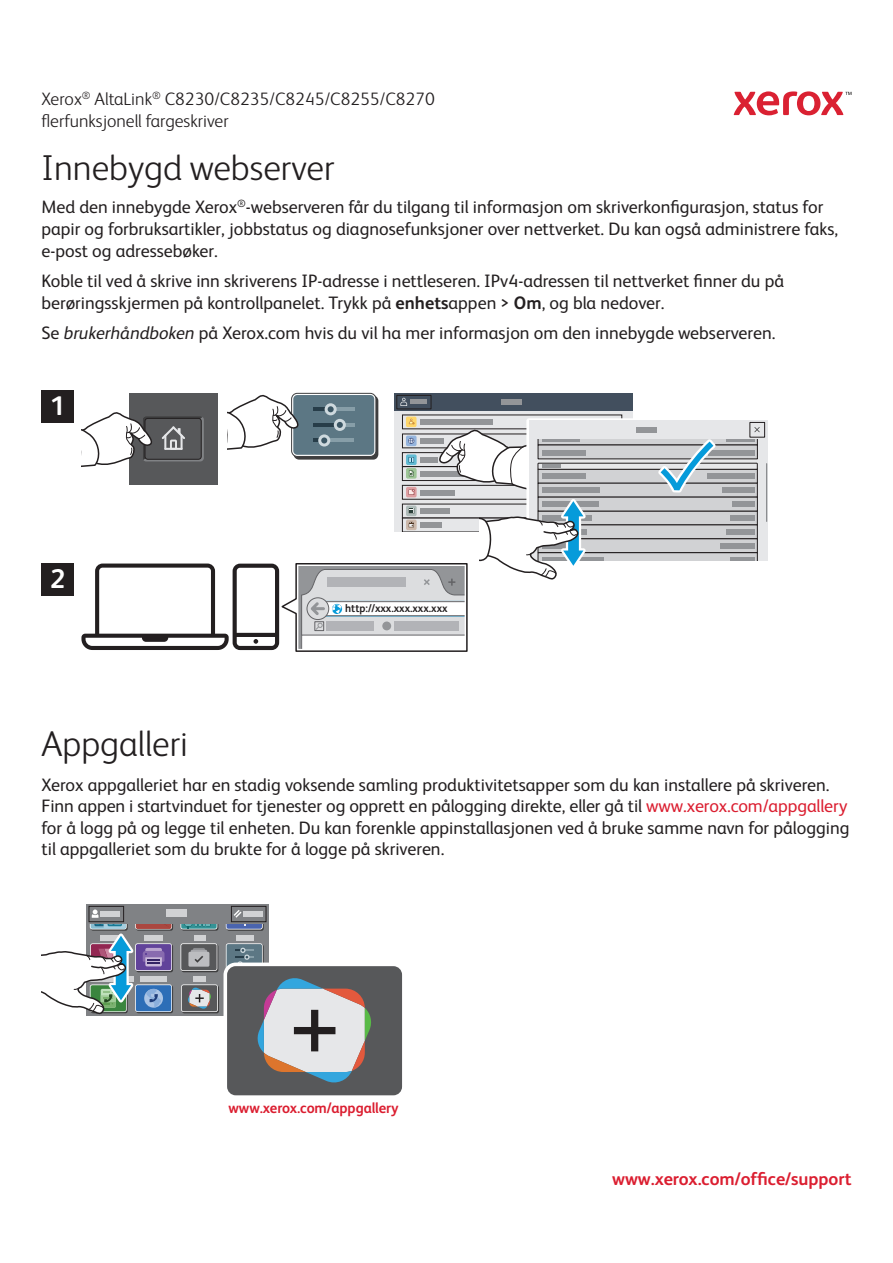
<style>
.page{position:relative;width:893px;height:1263px;background:#fff}
.page>*{position:absolute;margin:0;border:0;box-sizing:border-box;transform-origin:0 0}
.t1{font:300 36px "Xerox Sans";color:#231f20}
.t2{font:700 27px "Xerox Sans";color:#fff}
.t3{font:18px/21.6px "Xerox Sans";color:#231f20}
.t4{font:300 18px/21.6px "Xerox Sans";color:#231f20}
.t5{font:700 18px "Xerox Sans";color:#db1e30}
.t6{font:700 15px "Xerox Sans";letter-spacing:-.005em;color:#db1e30}
.t7{font:700 11.25px "Xerox Sans";color:#231f20;scale:.96 1}
.s1{font-weight:700}
.s2{font-style:italic}
.s3{color:#db1e30}
</style>
<div class="page">
<svg style="left:734px;top:91px;width:117px;height:24px"></svg>
<div style="left:86px;top:904px;width:182px;height:111px;background:#808285"></div>
<div style="left:194px;top:935px;width:12px;height:6px;background:#d1d2d4"></div>
<svg style="left:180px;top:924px;width:38px;height:7px"></svg>
<div style="left:227px;top:944px;width:37px;height:28px;background:#4d4d4f;border-radius:2px"></div>
<svg style="left:226px;top:943px;width:37px;height:28px"></svg>
<div style="left:227px;top:944px;width:35px;height:26px;background:#5c7784;border-radius:2px"></div>
<svg style="left:235px;top:948px;width:18px;height:14px"></svg>
<div style="left:182px;top:985px;width:37px;height:28px;background:#59595a;border-radius:2px"></div>
<svg style="left:181px;top:984px;width:37px;height:28px"></svg>
<div style="left:182px;top:985px;width:35px;height:26px;background:#57585a;border-radius:2px"></div>
<svg style="left:188px;top:987px;width:23px;height:22px"></svg>
<div style="left:193px;top:976px;width:12px;height:6px;background:#d1d2d4"></div>
<div style="left:181px;top:944px;width:37px;height:28px;background:#7a7a7b;border-radius:2px"></div>
<svg style="left:180px;top:943px;width:37px;height:28px"></svg>
<div style="left:181px;top:944px;width:36px;height:26px;background:#57585a;border-radius:2px"></div>
<div style="left:193px;top:948px;width:12px;height:15px;background:#919296;border-radius:2px"></div>
<div style="left:191px;top:950px;width:16px;height:15px;background:#a8a9ad;border-radius:2px"></div>
<div style="left:188px;top:952px;width:21px;height:15px;background:#bcbdc0;border-radius:2px"></div>
<svg style="left:195px;top:956px;width:8px;height:7px"></svg>
<div style="left:236px;top:935px;width:18px;height:6px;background:#d1d2d4"></div>
<div style="left:166px;top:910px;width:21px;height:7px;background:#d1d2d4"></div>
<div style="left:231px;top:906px;width:35px;height:16px;border:1px solid #231f20"></div>
<svg style="left:226px;top:905px;width:38px;height:26px"></svg>
<svg style="left:41px;top:905px;width:132px;height:111px"></svg>
<div style="left:223px;top:962px;width:183px;height:137px;background:#fff;border-radius:12px"></div>
<div style="left:227px;top:966px;width:175px;height:129px;background:#57585a;border-radius:9px"></div>
<svg style="left:227px;top:975px;width:144px;height:110px"></svg>
<div style="left:394px;top:393px;width:239px;height:18px;background:#424f5e"></div>
<svg style="left:81px;top:394px;width:686px;height:258px"></svg>
<div style="left:41px;top:563px;width:33px;height:33px;background:#231f20"></div>
<div style="left:41px;top:390px;width:33px;height:33px;background:#231f20"></div>
<p class="t4" style="left:41px;top:90px;width:395px">Xerox<sup>®</sup> AltaLink<sup>®</sup> C8230/C8235/C8245/C8255/C8270 flerfunksjonell fargeskriver</p>
<h1 class="t1" style="left:41px;top:155px;width:295px">Innebygd webserver</h1>
<p class="t3" style="left:41px;top:198px;width:798px">Med den innebygde Xerox<sup>®</sup>-webserveren får du tilgang til informasjon om skriverkonfigurasjon, status for papir og forbruksartikler, jobbstatus og diagnosefunksjoner over nettverket. Du kan også administrere faks, e-post og adressebøker.</p>
<p class="t3" style="left:41px;top:272px;width:744px">Koble til ved å skrive inn skriverens IP-adresse i nettleseren. IPv4-adressen til nettverket finner du på berøringsskjermen på kontrollpanelet. Trykk på <span class="s1">enhets</span>appen &gt; <span class="s1">Om</span>, og bla nedover.</p>
<p class="t3" style="left:41px;top:324px;width:735px">Se <span class="s2">brukerhåndboken</span> på Xerox.com hvis du vil ha mer informasjon om den innebygde webserveren.</p>
<h2 class="t2" style="left:50px;top:393px;width:17px">1</h2>
<h2 class="t2" style="left:50px;top:566px;width:17px">2</h2>
<h1 class="t1" style="left:41px;top:731px;width:148px">Appgalleri</h1>
<p class="t7" style="left:345px;top:603px;width:108px">http://xxx.xxx.xxx.xxx</p>
<p class="t3" style="left:41px;top:776px;width:810px">Xerox appgalleriet har en stadig voksende samling produktivitetsapper som du kan installere på skriveren.<br>Finn appen i startvinduet for tjenester og opprett en pålogging direkte, eller gå til <span class="s3">www.xerox.com/appgallery </span>for å logg på og legge til enheten. Du kan forenkle appinstallasjonen ved å bruke samme navn for pålogging til appgalleriet som du brukte for å logge på skriveren.</p>
<p class="t6" style="left:229px;top:1100px;width:172px">www.xerox.com/appgallery</p>
<p class="t5" style="left:612px;top:1171px;width:241px">www.xerox.com/office/support</p>
</div>
